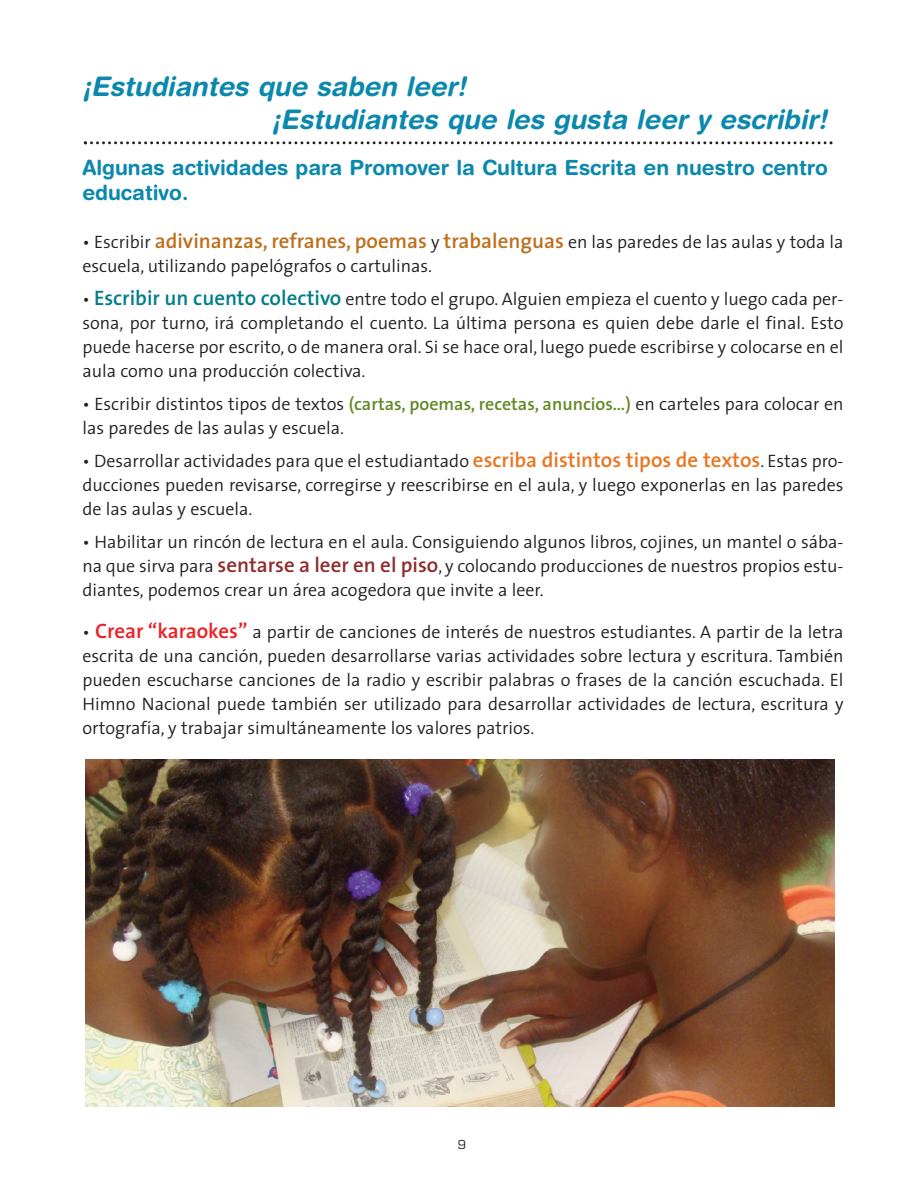
<style>
.page{position:relative;width:918px;height:1188px;background:#fff}
.page>*{position:absolute;margin:0;border:0;box-sizing:border-box;transform-origin:0 0}
.t1{font:italic 700 27px/33px "Helvetica Rounded";color:#0b88ad}
.t2{font:700 21px/25.2px "Helvetica Rounded";color:#0b88ad}
.t3{font:300 18px/24px "The Sans";color:#231f20;text-align:justify}
.t4{font:13.5px "Eurostile";color:#231f20}
.s1{font-weight:600;font-size:21px;color:#bd701e}
.s2{font-weight:600;font-size:21px;color:#007c8a}
.s3{font-weight:600;color:#638925}
.s4{font-weight:600;font-size:21px;color:#eb741f}
.s5{font-weight:600;font-size:21px;color:#8f2c2e}
.s6{font-weight:600;font-size:21px;color:#ee1d23}
</style>
<div class="page">
<img style="left:86px;top:760px;width:749px;height:347px">
<svg style="left:84px;top:141px;width:749px;height:3px"></svg>
<h1 class="t1" style="left:272px;top:72px;width:557px;text-indent:-189px">¡Estudiantes que saben leer!<br>¡Estudiantes que les gusta leer y escribir!</h1>
<p class="t2" style="left:82px;top:157px;width:747px">Algunas actividades para Promover la Cultura Escrita en nuestro centro educativo.</p>
<p class="t3" style="left:82px;top:232px;width:763px">• Escribir <span class="s1">adivinanzas, refranes, poemas</span> y <span class="s1">trabalenguas</span> en las paredes de las aulas y toda la escuela, utilizando papelógrafos o cartulinas.</p>
<p class="t3" style="left:82px;top:289px;width:763px">• <span class="s2">Escribir un cuento colectivo</span> entre todo el grupo. Alguien empieza el cuento y luego cada per&shy;sona, por turno, irá completando el cuento. La última persona es quien debe darle el final. Esto puede hacerse por escrito, o de manera oral. Si se hace oral, luego puede escribirse y colocarse en el aula como una producción colectiva.</p>
<p class="t3" style="left:82px;top:394px;width:763px">• Escribir distintos tipos de textos <span class="s3">(cartas, poemas, recetas, anuncios…)</span> en carteles para colocar en las paredes de las aulas y escuela.</p>
<p class="t3" style="left:82px;top:451px;width:763px">• Desarrollar actividades para que el estudiantado <span class="s4">escriba distintos tipos de textos</span>. Estas pro&shy;ducciones pueden revisarse, corregirse y reescribirse en el aula, y luego exponerlas en las paredes de las aulas y escuela.</p>
<p class="t3" style="left:82px;top:532px;width:763px">• Habilitar un rincón de lectura en el aula. Consiguiendo algunos libros, cojines, un mantel o sába&shy;na que sirva para <span class="s5">sentarse a leer en el piso</span>, y colocando producciones de nuestros propios estu&shy;diantes, podemos crear un área acogedora que invite a leer.</p>
<p class="t3" style="left:82px;top:622px;width:763px">• <span class="s6">Crear “karaokes”</span> a partir de canciones de interés de nuestros estudiantes. A partir de la letra escrita de una canción, pueden desarrollarse varias actividades sobre lectura y escritura. También pueden escucharse canciones de la radio y escribir palabras o frases de la canción escuchada. El Himno Nacional puede también ser utilizado para desarrollar actividades de lectura, escritura y ortografía, y trabajar simultáneamente los valores patrios.</p>
<p class="t4" style="left:458px;top:1137px;width:10px">9</p>
</div>
